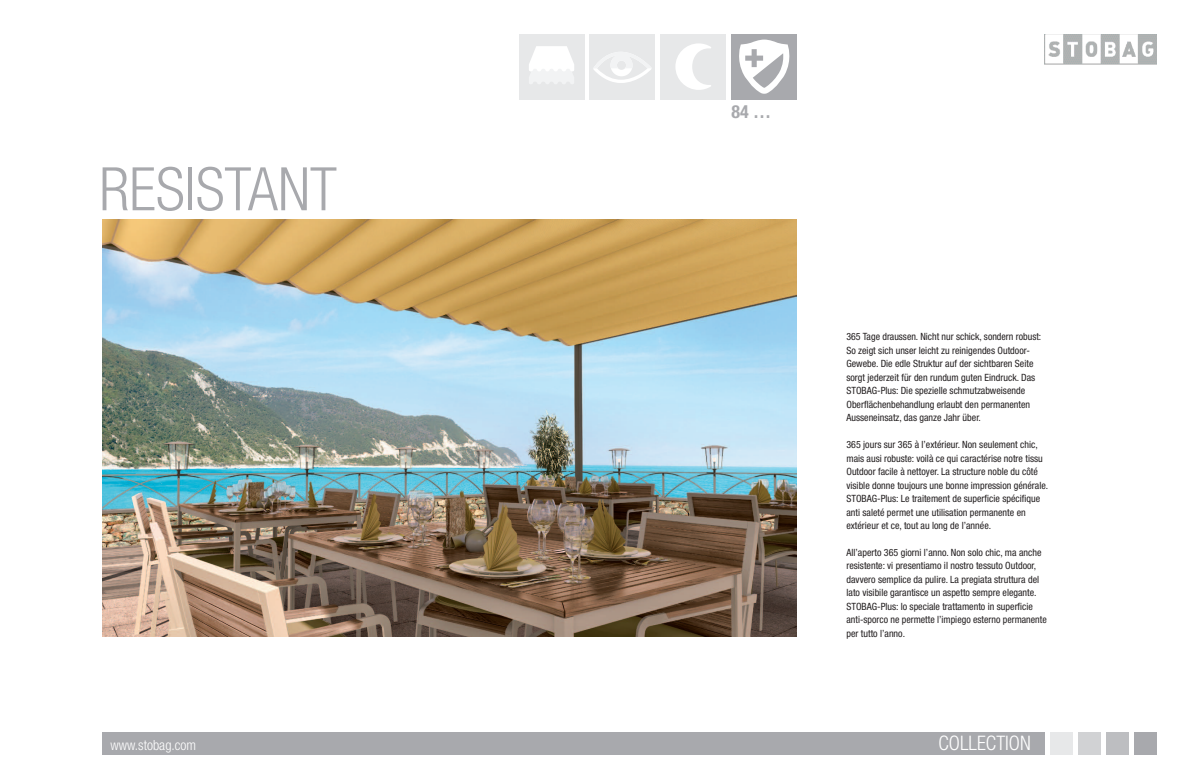
<style>
.page{position:relative;width:1191px;height:766px;background:#fff}
.page>*{position:absolute;margin:0;border:0;box-sizing:border-box;transform-origin:0 0}
.t1{font:300 condensed 60px "Helvetica Neue LT Pro";color:#a8a9ad}
.t2{font:300 condensed 20px "Helvetica Neue LT Pro";color:#fff}
.t3{font:700 condensed 18px "Helvetica Neue LT Pro";color:#a8a9ad}
.t4{font:300 condensed 14px "Helvetica Neue LT Pro";color:#fff}
.t5{font:condensed 10px/13.5px "Helvetica Neue LT Pro";color:#231f20}
</style>
<div class="page">
<img style="left:102px;top:220px;width:695px;height:416px">
<div style="left:731px;top:34px;width:66px;height:65px;background:#a8a9ad"></div>
<svg style="left:739px;top:40px;width:51px;height:54px"></svg>
<div style="left:660px;top:34px;width:66px;height:65px;background:#e7e8e9"></div>
<svg style="left:675px;top:43px;width:36px;height:47px"></svg>
<div style="left:590px;top:34px;width:65px;height:65px;background:#e7e8e9"></div>
<svg style="left:593px;top:52px;width:58px;height:31px"></svg>
<div style="left:519px;top:34px;width:65px;height:65px;background:#e7e8e9"></div>
<svg style="left:529px;top:46px;width:45px;height:38px"></svg>
<img style="left:1045px;top:34px;width:112px;height:30px">
<div style="left:1106px;top:731px;width:23px;height:23px;background:#bdbec1"></div>
<div style="left:1134px;top:731px;width:23px;height:23px;background:#a8a9ad"></div>
<div style="left:1078px;top:731px;width:23px;height:23px;background:#d1d2d4"></div>
<div style="left:1050px;top:731px;width:23px;height:23px;background:#e7e8e9"></div>
<div style="left:102px;top:731px;width:943px;height:23px;background:#a8a9ad"></div>
<h1 class="t1" style="left:99px;top:154px;width:27px">Resistant</h1>
<h3 class="t3" style="left:731px;top:100px;width:41px">84 …</h3>
<p class="t5" style="left:846px;top:330px;width:196px">365 Tage draussen. Nicht nur schick, sondern robust:<br>So zeigt sich unser leicht zu reinigendes Outdoor-Gewebe. Die edle Struktur auf der sichtbaren Seite sorgt jederzeit für den rundum guten Eindruck. Das STOBAG-Plus: Die spezielle schmutzabweisende Oberflächenbehandlung erlaubt den permanenten Ausseneinsatz, das ganze Jahr über.</p>
<p class="t5" style="left:846px;top:438px;width:203px">365 jours sur 365 à l’extérieur. Non seulement chic, mais ausi robuste: voilà ce qui caractérise notre tissu Outdoor facile à nettoyer. La structure noble du côté visible donne toujours une bonne impression générale.<br>STOBAG-Plus: Le traitement de superficie spécifique anti saleté permet une utilisation permanente en extérieur et ce, tout au long de l’année.</p>
<p class="t5" style="left:846px;top:545px;width:202px">All’aperto 365 giorni l’anno. Non solo chic, ma anche resistente: vi presentiamo il nostro tessuto Outdoor, davvero semplice da pulire. La pregiata struttura del lato visibile garantisce un aspetto sempre elegante.<br>STOBAG-Plus: lo speciale trattamento in superficie anti-sporco ne permette l’impiego esterno permanente per tutto l’anno.</p>
<h3 class="t4" style="left:111px;top:737px;width:87px">www.stobag.com</h3>
<h2 class="t2" style="left:938px;top:731px;width:94px">COLLECTION</h2>
</div>
